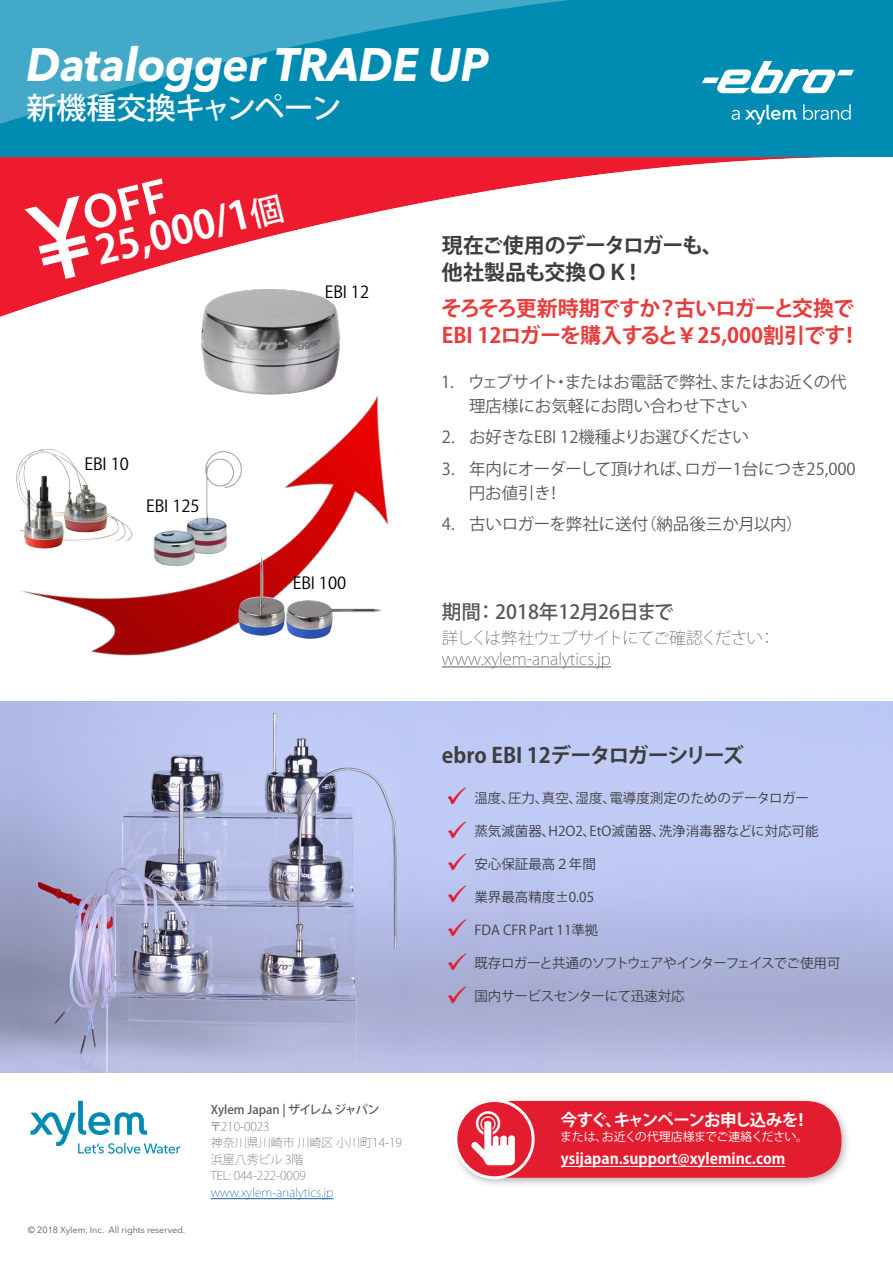
<style>
.page{position:relative;width:893px;height:1263px;background:#fff}
.page>*{position:absolute;margin:0;border:0;box-sizing:border-box;transform-origin:0 0}
.t1{font:italic 700 46.5px "Avenir Next LT Pro";letter-spacing:-.005em;color:#fff;scale:.95 1}
.t2{font:700 39px "Koz Go Pr 6 N";color:#fff}
.t3{font:500 30px "Koz Go Pr 6 N";letter-spacing:-.025em;color:#fff}
.t4{font:700 21px/27px "Koz Go Pr 6 N";letter-spacing:-.03em;color:#e73d3c}
.t5{font:700 21px "Koz Go Pr 6 N";letter-spacing:-.03em;color:#3e3e3f}
.t6{font:700 21px "Koz Go Pr 6 N";color:#3e3e3f}
.t7{font:500 19.5px "Koz Go Pr 6 N";color:#57585a}
.t8{font:16.5px/24px "Koz Go Pr 6 N";color:#57585a}
.t9{font:200 16.5px/21px "Koz Go Pr 6 N";color:#57585a}
.t10{font:16.5px "Koz Go Pr 6 N";color:#000}
.t11{font:700 16.5px "Koz Go Pr 6 N";letter-spacing:-.06em;color:#fff}
.t12{font:700 15px "Koz Go Pr 6 N";color:#fff}
.t13{font:13.5px "Koz Go Pr 6 N";color:#3e3e3f}
.t14{font:13.5px "Koz Go Pr 6 N";letter-spacing:-.065em;color:#3e3e3f}
.t15{font:13.5px "Koz Go Pr 6 N";letter-spacing:-.02em;color:#3e3e3f}
.Address{font:200 12px "Koz Go Pr 6 N";color:#57585a}
.Address-2{font:200 12px "Koz Go Pr 6 N";color:#175d9e}
.t16{font:12px "Koz Go Pr 6 N";letter-spacing:-.035em;color:#fff}
.Address-3{font:500 12px "Koz Go Pr 6 N";color:#57585a}
.Legal_Copy{font:9px "Avenir Next LT Pro";color:#57585a}
</style>
<div class="page">
<img style="left:0;top:701px;width:893px;height:371px">
<hr style="left:211px;top:1198px;width:123px;height:1px;background:#175d9e">
<img style="left:0;top:0;width:893px;height:287px">
<img style="left:0;top:287px;width:443px;height:573px">
<div style="left:451px;top:1095px;width:400px;height:94px;background:#231f20;opacity:.35"></div>
<div style="left:458px;top:1101px;width:383px;height:77px;background:#e41c30;border-radius:36px"></div>
<svg style="left:456px;top:1100px;width:77px;height:78px"></svg>
<div style="left:454px;top:1099px;width:81px;height:80px;border:3px solid #fff;border-radius:50%"></div>
<svg style="left:470px;top:1111px;width:45px;height:54px"></svg>
<hr style="left:442px;top:666px;width:169px;height:1px;background:#57585a">
<svg style="left:732px;top:105px;width:65px;height:20px"></svg>
<svg style="left:803px;top:104px;width:48px;height:16px"></svg>
<svg style="left:702px;top:61px;width:152px;height:32px"></svg>
<svg style="left:30px;top:1101px;width:150px;height:53px"></svg>
<img style="left:238px;top:557px;width:47px;height:79px">
<img style="left:286px;top:572px;width:94px;height:72px">
<img style="left:15px;top:438px;width:117px;height:117px">
<img style="left:7px;top:476px;width:73px;height:73px">
<img style="left:157px;top:448px;width:103px;height:108px">
<img style="left:152px;top:528px;width:45px;height:41px">
<hr style="left:561px;top:1166px;width:224px;height:1px;background:#fff">
<img style="left:199px;top:272px;width:142px;height:141px">
<svg style="left:448px;top:787px;width:18px;height:18px"></svg>
<svg style="left:448px;top:821px;width:18px;height:17px"></svg>
<svg style="left:448px;top:853px;width:18px;height:17px"></svg>
<svg style="left:448px;top:885px;width:18px;height:17px"></svg>
<svg style="left:448px;top:919px;width:18px;height:18px"></svg>
<svg style="left:448px;top:953px;width:18px;height:18px"></svg>
<svg style="left:448px;top:985px;width:18px;height:18px"></svg>
<svg style="left:247px;top:192px;width:37px;height:37px"></svg>
<div style="left:24px;top:178px;width:145px;height:106px;background:#ee1a2e"></div>
<p class="t1" style="left:27px;top:37px;width:488px">Datalogger TRADE UP</p>
<p class="t3" style="left:27px;top:91px;width:316px">新機種交換キャンペーン</p>
<p class="t2" style="left:91px;top:230px;width:160px;rotate:-14deg">25,000/1</p>
<p class="t10" style="left:325px;top:282px;width:46px">EBI 12</p>
<p class="t10" style="left:84px;top:455px;width:46px">EBI 10</p>
<p class="t10" style="left:146px;top:496px;width:55px">EBI 125</p>
<p class="t10" style="left:293px;top:574px;width:55px">EBI 100</p>
<p class="t5" style="left:442px;top:233px;width:282px">現在ご使用のデータロガーも、</p>
<p class="t6" style="left:442px;top:260px;width:203px">他社製品も交換ＯＫ！</p>
<p class="t4" style="left:441px;top:296px;width:420px">そろそろ更新時期ですか？古いロガーと交換で<br>EBI 12ロガーを購入すると￥25,000割引です！</p>
<p class="t8" style="left:469px;top:370px;width:379px;text-indent:-28px">1. ウェブサイト・またはお電話で弊社、またはお近くの代理店様にお気軽にお問い合わせ下さい</p>
<p class="t8" style="left:442px;top:425px;width:308px">2. お好きなEBI 12機種よりお選びください</p>
<p class="t8" style="left:469px;top:457px;width:388px;text-indent:-27px">3. 年内にオーダーして頂ければ、ロガー1台につき25,000円お値引き！</p>
<p class="t8" style="left:442px;top:513px;width:362px">4. 古いロガーを弊社に送付（納品後三か月以内）</p>
<p class="t7" style="left:442px;top:601px;width:233px">期間： 2018年12月26日まで</p>
<p class="t9" style="left:442px;top:627px;width:335px">詳しくは弊社ウェブサイトにてご確認ください：www.xylem-analytics.jp</p>
<p class="t5" style="left:442px;top:744px;width:303px">ebro EBI 12データロガーシリーズ</p>
<p class="t13" style="left:474px;top:790px;width:336px">温度、圧力、真空、湿度、電導度測定のためのデータロガー</p>
<p class="t13" style="left:474px;top:823px;width:346px">蒸気滅菌器、H2O2、EtO滅菌器、洗浄消毒器などに対応可能</p>
<p class="t13" style="left:474px;top:856px;width:123px">安心保証最高２年間</p>
<p class="t13" style="left:474px;top:889px;width:121px">業界最高精度±0.05</p>
<p class="t13" style="left:474px;top:922px;width:126px">FDA CFR Part 11準拠</p>
<p class="t14" style="left:474px;top:955px;width:368px">既存ロガーと共通のソフトウェアやインターフェイスでご使用可</p>
<p class="t15" style="left:474px;top:988px;width:212px">国内サービスセンターにて迅速対応</p>
<p class="Legal_Copy" style="left:28px;top:1224px;width:159px">© 2018 Xylem, Inc. All rights reserved.</p>
<p class="Address-3" style="left:211px;top:1103px;width:170px">Xylem Japan | ザイレム ジャパン</p>
<p class="Address" style="left:210px;top:1120px;width:61px">〒210-0023</p>
<p class="Address" style="left:211px;top:1136px;width:193px">神奈川県川崎市 川崎区 小川町14-19</p>
<p class="Address" style="left:211px;top:1153px;width:94px">浜屋八秀ビル 3階</p>
<p class="Address" style="left:211px;top:1169px;width:97px">TEL: 044-222-0009</p>
<p class="Address-2" style="left:211px;top:1186px;width:124px">www.xylem-analytics.jp</p>
<p class="t11" style="left:561px;top:1111px;width:250px">今すぐ、キャンペーンお申し込みを！</p>
<p class="t16" style="left:560px;top:1130px;width:249px">または、お近くの代理店様までご連絡ください。</p>
<p class="t12" style="left:561px;top:1150px;width:226px">ysijapan.support@xyleminc.com</p>
</div>
